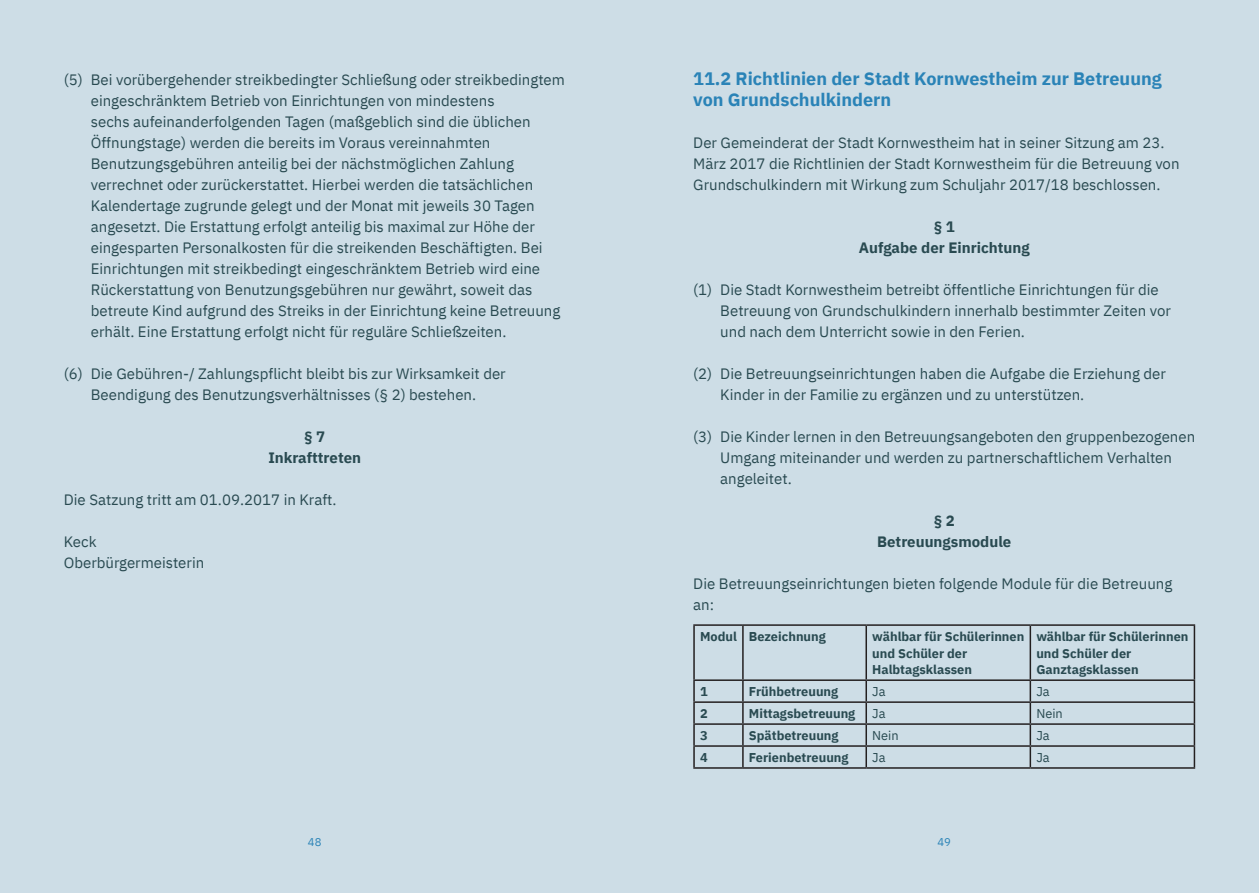
<style>
.page{position:relative;width:1259px;height:893px;background:#fff}
.page>*{position:absolute;margin:0;border:0;box-sizing:border-box;transform-origin:0 0}
.Überschrift_S{font:700 18px/21px "IBM Plex Sans";color:#2a83b7}
.Fließtext_M{font:15px/21px "IBM Plex Sans";color:#294a51}
.Fließtext_M-2{font:700 15px/21px "IBM Plex Sans";color:#294a51;text-align:center}
.Fließtext_S{font:700 12.75px/16.6px "IBM Plex Sans";color:#294a51}
.Fließtext_S-2{font:12.75px "IBM Plex Sans";color:#294a51}
.t1{font:11.25px "IBM Plex Sans";color:#2a83b7}
</style>
<div class="page">
<div style="left:629px;top:0;width:630px;height:893px;background:#cddde6"></div>
<div style="left:0;top:0;width:629px;height:893px;background:#cddde6"></div>
<hr style="left:693px;top:624px;width:50px;height:2px;background:#231f20">
<hr style="left:693px;top:626px;width:2px;height:53px;background:#231f20">
<hr style="left:743px;top:624px;width:123px;height:2px;background:#231f20">
<hr style="left:742px;top:626px;width:1px;height:53px;background:#231f20">
<hr style="left:866px;top:624px;width:164px;height:2px;background:#231f20">
<hr style="left:865px;top:626px;width:2px;height:53px;background:#231f20">
<hr style="left:1030px;top:624px;width:165px;height:2px;background:#231f20">
<hr style="left:1029px;top:626px;width:2px;height:53px;background:#231f20">
<hr style="left:1193px;top:626px;width:2px;height:53px;background:#231f20">
<hr style="left:693px;top:679px;width:50px;height:2px;background:#231f20">
<hr style="left:693px;top:681px;width:2px;height:20px;background:#231f20">
<hr style="left:743px;top:679px;width:123px;height:2px;background:#231f20">
<hr style="left:866px;top:679px;width:164px;height:2px;background:#231f20">
<hr style="left:865px;top:681px;width:2px;height:20px;background:#231f20">
<hr style="left:1030px;top:679px;width:165px;height:2px;background:#231f20">
<hr style="left:1029px;top:681px;width:2px;height:20px;background:#231f20">
<hr style="left:1193px;top:681px;width:2px;height:20px;background:#231f20">
<hr style="left:693px;top:701px;width:50px;height:2px;background:#231f20">
<hr style="left:693px;top:703px;width:2px;height:20px;background:#231f20">
<hr style="left:743px;top:701px;width:123px;height:2px;background:#231f20">
<hr style="left:866px;top:701px;width:164px;height:2px;background:#231f20">
<hr style="left:865px;top:703px;width:2px;height:20px;background:#231f20">
<hr style="left:1030px;top:701px;width:165px;height:2px;background:#231f20">
<hr style="left:1029px;top:703px;width:2px;height:20px;background:#231f20">
<hr style="left:1193px;top:703px;width:2px;height:20px;background:#231f20">
<hr style="left:693px;top:723px;width:50px;height:2px;background:#231f20">
<hr style="left:693px;top:725px;width:2px;height:20px;background:#231f20">
<hr style="left:743px;top:723px;width:123px;height:2px;background:#231f20">
<hr style="left:866px;top:723px;width:164px;height:2px;background:#231f20">
<hr style="left:865px;top:725px;width:2px;height:20px;background:#231f20">
<hr style="left:1030px;top:723px;width:165px;height:2px;background:#231f20">
<hr style="left:1029px;top:725px;width:2px;height:20px;background:#231f20">
<hr style="left:1193px;top:725px;width:2px;height:20px;background:#231f20">
<hr style="left:693px;top:745px;width:50px;height:2px;background:#231f20">
<hr style="left:693px;top:747px;width:2px;height:20px;background:#231f20">
<hr style="left:743px;top:745px;width:123px;height:2px;background:#231f20">
<svg style="left:742px;top:681px;width:1px;height:86px"></svg>
<hr style="left:866px;top:745px;width:164px;height:2px;background:#231f20">
<hr style="left:865px;top:747px;width:2px;height:20px;background:#231f20">
<hr style="left:1030px;top:745px;width:165px;height:2px;background:#231f20">
<hr style="left:1029px;top:747px;width:2px;height:20px;background:#231f20">
<hr style="left:1193px;top:747px;width:2px;height:20px;background:#231f20">
<hr style="left:693px;top:767px;width:50px;height:2px;background:#231f20">
<hr style="left:743px;top:767px;width:123px;height:2px;background:#231f20">
<hr style="left:866px;top:767px;width:164px;height:2px;background:#231f20">
<hr style="left:1030px;top:767px;width:165px;height:2px;background:#231f20">
<p class="Fließtext_M" style="left:91px;top:68px;width:475px;text-indent:-27px">(5) Bei vorübergehender streikbedingter Schließung oder streikbedingtem eingeschränktem Betrieb von Einrichtungen von mindestens<br>sechs aufeinanderfolgenden Tagen (maßgeblich sind die üblichen Öffnungstage) werden die bereits im Voraus vereinnahmten Benutzungsgebühren anteilig bei der nächstmöglichen Zahlung verrechnet oder zurückerstattet. Hierbei werden die tatsächlichen Kalendertage zugrunde gelegt und der Monat mit jeweils 30 Tagen angesetzt. Die Erstattung erfolgt anteilig bis maximal zur Höhe der eingesparten Personalkosten für die streikenden Beschäftigten. Bei Einrichtungen mit streikbedingt eingeschränktem Betrieb wird eine Rückerstattung von Benutzungsgebühren nur gewährt, soweit das betreute Kind aufgrund des Streiks in der Einrichtung keine Betreuung erhält. Eine Erstattung erfolgt nicht für reguläre Schließzeiten.</p>
<p class="Fließtext_M" style="left:64px;top:362px;width:443px;text-align:center">(6) Die Gebühren-/ Zahlungspflicht bleibt bis zur Wirksamkeit der<br>Beendigung des Benutzungsverhältnisses (§ 2) bestehen.</p>
<p class="Fließtext_M-2" style="left:268px;top:425px;width:94px">§ 7<br>Inkrafttreten</p>
<p class="Fließtext_M" style="left:64px;top:488px;width:274px">Die Satzung tritt am 01.09.2017 in Kraft.</p>
<p class="Fließtext_M" style="left:64px;top:530px;width:142px">Keck<br>Oberbürgermeisterin</p>
<p class="Überschrift_S" style="left:693px;top:66px;width:470px">11.2 Richtlinien der Stadt Kornwestheim zur Betreuung von Grundschulkindern</p>
<p class="Fließtext_M" style="left:693px;top:131px;width:488px">Der Gemeinderat der Stadt Kornwestheim hat in seiner Sitzung am 23.<br>März 2017 die Richtlinien der Stadt Kornwestheim für die Betreuung von<br>Grundschulkindern mit Wirkung zum Schuljahr 2017/18 beschlossen.</p>
<p class="Fließtext_M-2" style="left:858px;top:215px;width:172px">§ 1<br>Aufgabe der Einrichtung</p>
<p class="Fließtext_M" style="left:720px;top:278px;width:452px;text-indent:-27px">(1) Die Stadt Kornwestheim betreibt öffentliche Einrichtungen für die<br>Betreuung von Grundschulkindern innerhalb bestimmter Zeiten vor und nach dem Unterricht sowie in den Ferien.</p>
<p class="Fließtext_M" style="left:720px;top:362px;width:447px;text-indent:-27px">(2) Die Betreuungseinrichtungen haben die Aufgabe die Erziehung der<br>Kinder in der Familie zu ergänzen und zu unterstützen.</p>
<p class="Fließtext_M" style="left:720px;top:425px;width:476px;text-indent:-27px">(3) Die Kinder lernen in den Betreuungsangeboten den gruppenbezogenen<br>Umgang miteinander und werden zu partnerschaftlichem Verhalten angeleitet.</p>
<p class="Fließtext_M-2" style="left:877px;top:509px;width:136px">§ 2<br>Betreuungsmodule</p>
<p class="Fließtext_M" style="left:693px;top:572px;width:480px">Die Betreuungseinrichtungen bieten folgende Module für die Betreuung an:</p>
<p class="Fließtext_S" style="left:700px;top:627px;width:38px">Modul</p>
<p class="Fließtext_S" style="left:749px;top:627px;width:78px">Bezeichnung</p>
<p class="Fließtext_S" style="left:872px;top:627px;width:154px">wählbar für Schülerinnen und Schüler der<br>Halbtagsklassen</p>
<p class="Fließtext_S" style="left:1036px;top:627px;width:154px">wählbar für Schülerinnen und Schüler der<br>Ganztagsklassen</p>
<p class="Fließtext_S" style="left:700px;top:682px;width:9px">1</p>
<p class="Fließtext_S" style="left:749px;top:682px;width:91px">Frühbetreuung</p>
<p class="Fließtext_S-2" style="left:872px;top:682px;width:15px">Ja</p>
<p class="Fließtext_S-2" style="left:1036px;top:682px;width:15px">Ja</p>
<p class="Fließtext_S" style="left:700px;top:704px;width:9px">2</p>
<p class="Fließtext_S" style="left:749px;top:704px;width:108px">Mittagsbetreuung</p>
<p class="Fließtext_S-2" style="left:872px;top:704px;width:15px">Ja</p>
<p class="Fließtext_S-2" style="left:1036px;top:704px;width:28px">Nein</p>
<p class="Fließtext_S" style="left:700px;top:726px;width:9px">3</p>
<p class="Fließtext_S" style="left:749px;top:726px;width:91px">Spätbetreuung</p>
<p class="Fließtext_S-2" style="left:872px;top:726px;width:28px">Nein</p>
<p class="Fließtext_S-2" style="left:1036px;top:726px;width:15px">Ja</p>
<p class="Fließtext_S" style="left:700px;top:748px;width:9px">4</p>
<p class="Fließtext_S" style="left:749px;top:748px;width:101px">Ferienbetreuung</p>
<p class="Fließtext_S-2" style="left:872px;top:748px;width:15px">Ja</p>
<p class="Fließtext_S-2" style="left:1036px;top:748px;width:15px">Ja</p>
<p class="t1" style="left:308px;top:834px;width:15px">48</p>
<p class="t1" style="left:937px;top:834px;width:15px">49</p>
</div>
